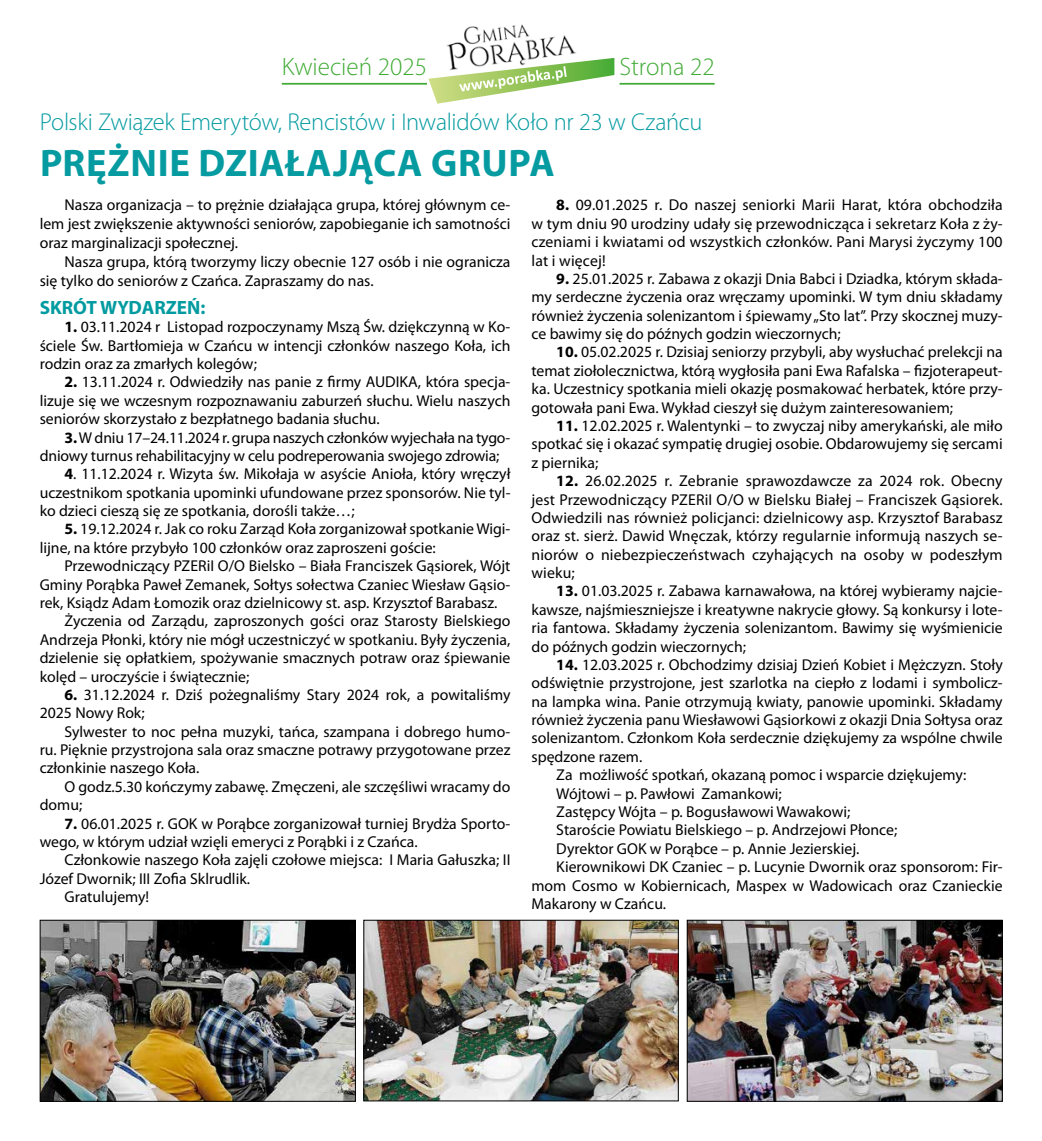
<style>
.page{position:relative;width:1042px;height:1141px;background:#fff}
.page>*{position:absolute;margin:0;border:0;box-sizing:border-box;transform-origin:0 0}
.t1{font:700 38.5px "Myriad Pro";letter-spacing:.015em;color:#059ba1}
.t2{font:300 25.2px "Myriad Pro";color:#40ab35}
.t3{font:300 24.5px "Myriad Pro";letter-spacing:-.015em;color:#059ba1}
.t4{font:700 19.25px "Myriad Pro";color:#009ba0}
.t5{font:15.75px/18.4px "Myriad Pro";color:#000;text-align:justify}
.s1{font-weight:700}
</style>
<div class="page">
<img style="left:365px;top:922px;width:312px;height:177px">
<div style="left:363px;top:920px;width:316px;height:181px;border:1px solid #000"></div>
<img style="left:689px;top:922px;width:311px;height:178px">
<div style="left:687px;top:920px;width:315px;height:182px;border:1px solid #000"></div>
<img style="left:42px;top:922px;width:312px;height:178px">
<div style="left:40px;top:920px;width:316px;height:182px;border:1px solid #000"></div>
<hr style="left:619px;top:83px;width:95px;height:2px;background:#40ab35">
<hr style="left:282px;top:83px;width:145px;height:2px;background:#40ab35">
<img style="left:446px;top:24px;width:130px;height:34px">
<svg style="left:428px;top:58px;width:186px;height:46px"></svg>
<h2 class="t2" style="left:282px;top:51px;width:147px">Kwiecień 2025</h2>
<h2 class="t2" style="left:619px;top:51px;width:97px">Strona 22</h2>
<h3 class="t3" style="left:40px;top:107px;width:664px">Polski Związek Emerytów, Rencistów i Inwalidów Koło nr 23 w Czańcu</h3>
<h1 class="t1" style="left:40px;top:138px;width:516px">PRĘŻNIE DZIAŁAJĄCA GRUPA</h1>
<p class="t5" style="left:40px;top:195px;width:472px;line-height:18.9px;text-indent:25px">Nasza organizacja – to prężnie działająca grupa, której głównym ce&shy;lem jest zwiększenie aktywności seniorów, zapobieganie ich samotności oraz marginalizacji społecznej.</p>
<p class="t5" style="left:40px;top:252px;width:472px;line-height:18.9px;text-indent:25px">Nasza grupa, którą tworzymy liczy obecnie 127 osób i nie ogranicza się tylko do seniorów z Czańca. Zapraszamy do nas.</p>
<p class="t4" style="left:40px;top:295px;width:167px">SKRÓT WYDARZEŃ:</p>
<p class="t5" style="left:40px;top:318px;width:472px;text-indent:25px"><span class="s1">1.</span> 03.11.2024 r Listopad rozpoczynamy Mszą Św. dziękczynną w Ko&shy;ściele Św. Bartłomieja w Czańcu w intencji członków naszego Koła, ich rodzin oraz za zmarłych kolegów;</p>
<p class="t5" style="left:40px;top:373px;width:472px;text-indent:25px"><span class="s1">2.</span> 13.11.2024 r. Odwiedziły nas panie z firmy AUDIKA, która specja&shy;lizuje się we wczesnym rozpoznawaniu zaburzeń słuchu. Wielu naszych seniorów skorzystało z bezpłatnego badania słuchu.</p>
<p class="t5" style="left:40px;top:428px;width:472px;text-indent:25px"><span class="s1">3.</span> W dniu 17–24.11.2024 r. grupa naszych członków wyjechała na tygo&shy;dniowy turnus rehabilitacyjny w celu podreperowania swojego zdrowia;</p>
<p class="t5" style="left:40px;top:465px;width:472px;text-indent:25px"><span class="s1">4</span>. 11.12.2024 r. Wizyta św. Mikołaja w asyście Anioła, który wręczył uczestnikom spotkania upominki ufundowane przez sponsorów. Nie tyl&shy;ko dzieci cieszą się ze spotkania, dorośli także…;</p>
<p class="t5" style="left:40px;top:520px;width:472px;text-indent:25px"><span class="s1">5.</span> 19.12.2024 r. Jak co roku Zarząd Koła zorganizował spotkanie Wigi&shy;lijne, na które przybyło 100 członków oraz zaproszeni goście:</p>
<p class="t5" style="left:64px;top:557px;width:447px">Przewodniczący PZERiI O/O Bielsko – Biała Franciszek Gąsiorek, Wójt</p>
<p class="t5" style="left:40px;top:575px;width:472px">Gminy Porąbka Paweł Zemanek, Sołtys sołectwa Czaniec Wiesław Gąsio-</p>
<p class="t5" style="left:40px;top:593px;width:459px">rek, Ksiądz Adam Łomozik oraz dzielnicowy st. asp. Krzysztof Barabasz.</p>
<p class="t5" style="left:64px;top:612px;width:447px">Życzenia od Zarządu, zaproszonych gości oraz Starosty Bielskiego</p>
<p class="t5" style="left:40px;top:630px;width:472px">Andrzeja Płonki, który nie mógł uczestniczyć w spotkaniu. Były życzenia,</p>
<p class="t5" style="left:40px;top:648px;width:472px">dzielenie się opłatkiem, spożywanie smacznych potraw oraz śpiewanie</p>
<p class="t5" style="left:40px;top:667px;width:211px">kolęd – uroczyście i świątecznie;</p>
<p class="t5" style="left:40px;top:685px;width:472px;text-indent:25px"><span class="s1">6.</span> 31.12.2024 r. Dziś pożegnaliśmy Stary 2024 rok, a powitaliśmy<br>2025 Nowy Rok;</p>
<p class="t5" style="left:40px;top:722px;width:472px;text-indent:25px">Sylwester to noc pełna muzyki, tańca, szampana i dobrego humo&shy;ru. Pięknie przystrojona sala oraz smaczne potrawy przygotowane przez członkinie naszego Koła.</p>
<p class="t5" style="left:40px;top:777px;width:472px;text-indent:25px">O godz.5.30 kończymy zabawę. Zmęczeni, ale szczęśliwi wracamy do domu;</p>
<p class="t5" style="left:40px;top:814px;width:472px;text-indent:25px"><span class="s1">7.</span> 06.01.2025 r. GOK w Porąbce zorganizował turniej Brydża Sporto&shy;wego, w którym udział wzięli emeryci z Porąbki i z Czańca.</p>
<p class="t5" style="left:64px;top:851px;width:447px">Członkowie naszego Koła zajęli czołowe miejsca: I Maria Gałuszka; II</p>
<p class="t5" style="left:40px;top:869px;width:212px">Józef Dwornik; III Zofia Sklrudlik.</p>
<p class="t5" style="left:64px;top:887px;width:86px">Gratulujemy!</p>
<p class="t5" style="left:531px;top:196px;width:473px;text-indent:25px"><span class="s1">8.</span> 09.01.2025 r. Do naszej seniorki Marii Harat, która obchodziła w tym dniu 90 urodziny udały się przewodnicząca i sekretarz Koła z ży&shy;czeniami i kwiatami od wszystkich członków. Pani Marysi życzymy 100 lat i więcej!</p>
<p class="t5" style="left:531px;top:269px;width:473px;text-indent:25px"><span class="s1">9.</span> 25.01.2025 r. Zabawa z okazji Dnia Babci i Dziadka, którym składa&shy;my serdeczne życzenia oraz wręczamy upominki. W tym dniu składamy również życzenia solenizantom i śpiewamy „Sto lat”. Przy skocznej muzy&shy;ce bawimy się do późnych godzin wieczornych;</p>
<p class="t5" style="left:531px;top:343px;width:473px;text-indent:25px"><span class="s1">10.</span> 05.02.2025 r. Dzisiaj seniorzy przybyli, aby wysłuchać prelekcji na temat ziołolecznictwa, którą wygłosiła pani Ewa Rafalska – fizjoterapeut&shy;ka. Uczestnicy spotkania mieli okazję posmakować herbatek, które przy&shy;gotowała pani Ewa. Wykład cieszył się dużym zainteresowaniem;</p>
<p class="t5" style="left:531px;top:416px;width:473px;text-indent:25px"><span class="s1">11.</span> 12.02.2025 r. Walentynki – to zwyczaj niby amerykański, ale miło spotkać się i okazać sympatię drugiej osobie. Obdarowujemy się sercami z piernika;</p>
<p class="t5" style="left:531px;top:471px;width:473px;text-indent:25px"><span class="s1">12.</span> 26.02.2025 r. Zebranie sprawozdawcze za 2024 rok. Obecny jest Przewodniczący PZERiI O/O w Bielsku Białej – Franciszek Gąsiorek.<br>Odwiedzili nas również policjanci: dzielnicowy asp. Krzysztof Barabasz oraz st. sierż. Dawid Wnęczak, którzy regularnie informują naszych se&shy;niorów o niebezpieczeństwach czyhających na osoby w podeszłym wieku;</p>
<p class="t5" style="left:531px;top:582px;width:473px;text-indent:25px"><span class="s1">13.</span> 01.03.2025 r. Zabawa karnawałowa, na której wybieramy najcie&shy;kawsze, najśmieszniejsze i kreatywne nakrycie głowy. Są konkursy i lote&shy;ria fantowa. Składamy życzenia solenizantom. Bawimy się wyśmienicie do późnych godzin wieczornych;</p>
<p class="t5" style="left:556px;top:655px;width:448px"><span class="s1">14.</span> 12.03.2025 r. Obchodzimy dzisiaj Dzień Kobiet i Mężczyzn. Stoły</p>
<p class="t5" style="left:531px;top:674px;width:473px">odświętnie przystrojone, jest szarlotka na ciepło z lodami i symbolicz-</p>
<p class="t5" style="left:531px;top:692px;width:473px">na lampka wina. Panie otrzymują kwiaty, panowie upominki. Składamy</p>
<p class="t5" style="left:531px;top:710px;width:473px">również życzenia panu Wiesławowi Gąsiorkowi z okazji Dnia Sołtysa oraz</p>
<p class="t5" style="left:531px;top:729px;width:473px">solenizantom. Członkom Koła serdecznie dziękujemy za wspólne chwile</p>
<p class="t5" style="left:531px;top:747px;width:112px">spędzone razem.</p>
<p class="t5" style="left:556px;top:765px;width:412px">Za możliwość spotkań, okazaną pomoc i wsparcie dziękujemy:</p>
<p class="t5" style="left:556px;top:784px;width:227px">Wójtowi – p. Pawłowi Zamankowi;</p>
<p class="t5" style="left:556px;top:802px;width:295px">Zastępcy Wójta – p. Bogusławowi Wawakowi;</p>
<p class="t5" style="left:556px;top:821px;width:343px">Staroście Powiatu Bielskiego – p. Andrzejowi Płonce;</p>
<p class="t5" style="left:556px;top:839px;width:304px">Dyrektor GOK w Porąbce – p. Annie Jezierskiej.</p>
<p class="t5" style="left:556px;top:857px;width:448px">Kierownikowi DK Czaniec – p. Lucynie Dwornik oraz sponsorom: Fir-</p>
<p class="t5" style="left:531px;top:876px;width:473px">mom Cosmo w Kobiernicach, Maspex w Wadowicach oraz Czanieckie</p>
<p class="t5" style="left:531px;top:894px;width:136px">Makarony w Czańcu.</p>
</div>
